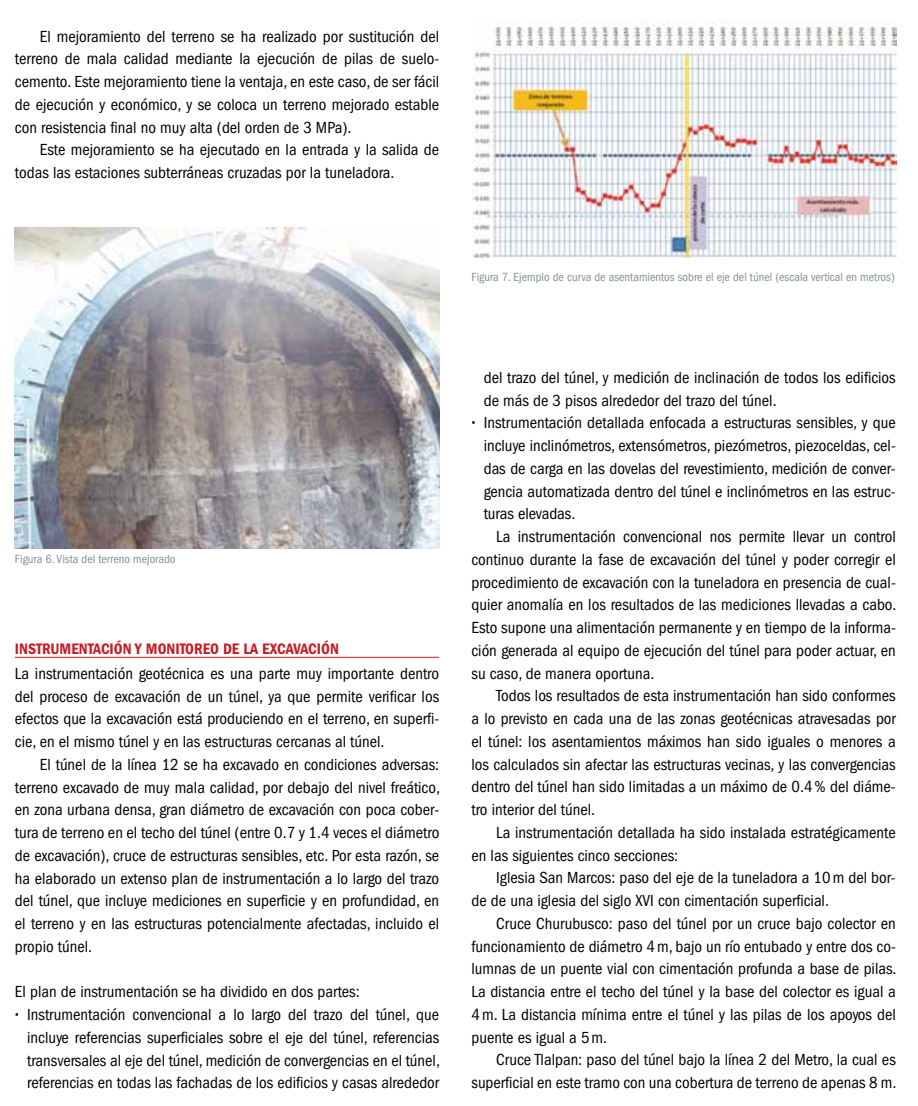
<style>
.page{position:relative;width:918px;height:1106px;background:#fff}
.page>*{position:absolute;margin:0;border:0;box-sizing:border-box;transform-origin:0 0}
.t1{font:condensed 16.62px/22.8px "ITC Franklin Gothic Std";color:#000;text-align:justify}
.t2{font:15.75px "ITC Franklin Gothic Std Dm Cd";color:#c61d23}
.t3{font:condensed 12.25px "ITC Franklin Gothic Std";color:#839097}
.s1{font-family:"ITC Franklin Gothic Std Dm Cd";font-stretch:normal}
</style>
<div class="page">
<hr style="left:15px;top:657px;width:424px;height:1px;background:#c61d23">
<img style="left:15px;top:227px;width:424px;height:321px">
<img style="left:472px;top:23px;width:424px;height:234px">
<p class="t1" style="left:15px;top:25px;width:426px;text-indent:25px">El mejoramiento del terreno se ha realizado por sustitución del terreno de mala calidad mediante la ejecución de pilas de suelo&shy;cemento. Este mejoramiento tiene la ventaja, en este caso, de ser fácil de ejecución y económico, y se coloca un terreno mejorado estable con resistencia final no muy alta (del orden de 3 MPa).</p>
<p class="t1" style="left:15px;top:139px;width:426px;text-indent:25px">Este mejoramiento se ha ejecutado en la entrada y la salida de todas las estaciones subterráneas cruzadas por la tuneladora.</p>
<p class="t3" style="left:471px;top:270px;width:425px">Figura 7. Ejemplo de curva de asentamientos sobre el eje del túnel (escala vertical en metros)</p>
<p class="t3" style="left:15px;top:552px;width:162px">Figura 6. Vista del terreno mejorado</p>
<p class="t2" style="left:15px;top:640px;width:325px">INSTRUMENTACIÓN Y MONITOREO DE LA EXCAVACIÓN</p>
<p class="t1" style="left:15px;top:662px;width:426px">La instrumentación geotécnica es una parte muy importante dentro del proceso de excavación de un túnel, ya que permite verificar los efectos que la excavación está produciendo en el terreno, en superfi&shy;cie, en el mismo túnel y en las estructuras cercanas al túnel.</p>
<p class="t1" style="left:15px;top:753px;width:426px;text-indent:25px">El túnel de la línea 12 se ha excavado en condiciones adversas: terreno excavado de muy mala calidad, por debajo del nivel freático, en zona urbana densa, gran diámetro de excavación con poca cober&shy;tura de terreno en el techo del túnel (entre 0.7 y 1.4 veces el diámetro de excavación), cruce de estructuras sensibles, etc. Por esta razón, se ha elaborado un extenso plan de instrumentación a lo largo del trazo del túnel, que incluye mediciones en superficie y en profundidad, en el terreno y en las estructuras potencialmente afectadas, incluido el propio túnel.</p>
<p class="t1" style="left:15px;top:980px;width:346px">El plan de instrumentación se ha dividido en dos partes:</p>
<p class="t1" style="left:15px;top:1003px;width:426px"><span class="s1">∙</span> Instrumentación convencional a lo largo del trazo del túnel, que</p>
<p class="t1" style="left:27px;top:1026px;width:413px">incluye referencias superficiales sobre el eje del túnel, referencias</p>
<p class="t1" style="left:27px;top:1049px;width:414px">transversales al eje del túnel, medición de convergencias en el túnel,</p>
<p class="t1" style="left:27px;top:1071px;width:413px">referencias en todas las fachadas de los edificios y casas alrededor</p>
<p class="t1" style="left:484px;top:366px;width:413px">del trazo del túnel, y medición de inclinación de todos los edificios</p>
<p class="t1" style="left:484px;top:389px;width:294px">de más de 3 pisos alrededor del trazo del túnel.</p>
<p class="t1" style="left:471px;top:412px;width:426px"><span class="s1">∙</span> Instrumentación detallada enfocada a estructuras sensibles, y que</p>
<p class="t1" style="left:484px;top:434px;width:413px">incluye inclinómetros, extensómetros, piezómetros, piezoceldas, cel-</p>
<p class="t1" style="left:484px;top:457px;width:413px">das de carga en las dovelas del revestimiento, medición de conver-</p>
<p class="t1" style="left:484px;top:480px;width:413px">gencia automatizada dentro del túnel e inclinómetros en las estruc-</p>
<p class="t1" style="left:484px;top:503px;width:93px">turas elevadas.</p>
<p class="t1" style="left:496px;top:525px;width:401px">La instrumentación convencional nos permite llevar un control</p>
<p class="t1" style="left:471px;top:548px;width:426px">continuo durante la fase de excavación del túnel y poder corregir el</p>
<p class="t1" style="left:471px;top:571px;width:426px">procedimiento de excavación con la tuneladora en presencia de cual-</p>
<p class="t1" style="left:471px;top:594px;width:426px">quier anomalía en los resultados de las mediciones llevadas a cabo.</p>
<p class="t1" style="left:471px;top:616px;width:426px">Esto supone una alimentación permanente y en tiempo de la informa-</p>
<p class="t1" style="left:471px;top:639px;width:426px">ción generada al equipo de ejecución del túnel para poder actuar, en</p>
<p class="t1" style="left:471px;top:662px;width:184px">su caso, de manera oportuna.</p>
<p class="t1" style="left:496px;top:685px;width:401px">Todos los resultados de esta instrumentación han sido conformes</p>
<p class="t1" style="left:471px;top:707px;width:426px">a lo previsto en cada una de las zonas geotécnicas atravesadas por</p>
<p class="t1" style="left:471px;top:730px;width:426px">el túnel: los asentamientos máximos han sido iguales o menores a</p>
<p class="t1" style="left:471px;top:753px;width:426px">los calculados sin afectar las estructuras vecinas, y las convergencias</p>
<p class="t1" style="left:471px;top:776px;width:426px">dentro del túnel han sido limitadas a un máximo de 0.4% del diáme-</p>
<p class="t1" style="left:471px;top:798px;width:125px">tro interior del túnel.</p>
<p class="t1" style="left:496px;top:821px;width:401px">La instrumentación detallada ha sido instalada estratégicamente</p>
<p class="t1" style="left:471px;top:844px;width:208px">en las siguientes cinco secciones:</p>
<p class="t1" style="left:496px;top:866px;width:401px">Iglesia San Marcos: paso del eje de la tuneladora a 10m del bor-</p>
<p class="t1" style="left:471px;top:889px;width:359px">de de una iglesia del siglo XVI con cimentación superficial.</p>
<p class="t1" style="left:496px;top:912px;width:401px">Cruce Churubusco: paso del túnel por un cruce bajo colector en</p>
<p class="t1" style="left:471px;top:935px;width:426px">funcionamiento de diámetro 4m, bajo un río entubado y entre dos co-</p>
<p class="t1" style="left:471px;top:957px;width:426px">lumnas de un puente vial con cimentación profunda a base de pilas.</p>
<p class="t1" style="left:471px;top:980px;width:426px">La distancia entre el techo del túnel y la base del colector es igual a</p>
<p class="t1" style="left:471px;top:1003px;width:426px">4m. La distancia mínima entre el túnel y las pilas de los apoyos del</p>
<p class="t1" style="left:471px;top:1026px;width:137px">puente es igual a 5m.</p>
<p class="t1" style="left:496px;top:1048px;width:401px">Cruce Tlalpan: paso del túnel bajo la línea 2 del Metro, la cual es</p>
<p class="t1" style="left:471px;top:1071px;width:426px">superficial en este tramo con una cobertura de terreno de apenas 8 m.</p>
</div>
